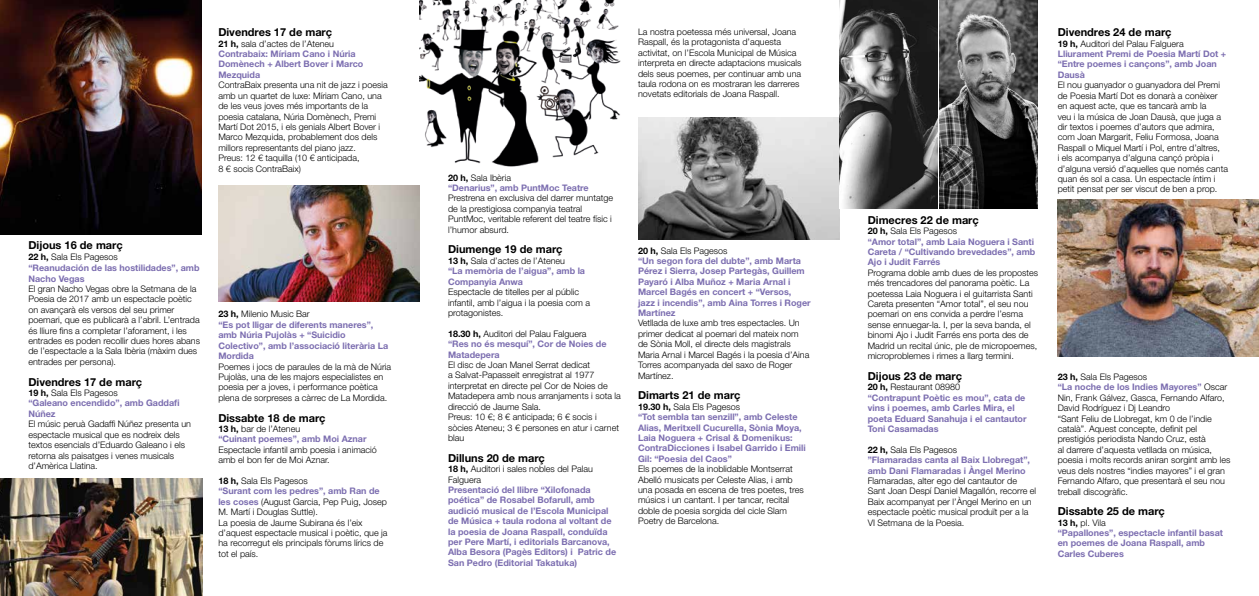
<style>
.page{position:relative;width:1259px;height:596px;background:#fff}
.page>*{position:absolute;margin:0;border:0;box-sizing:border-box;transform-origin:0 0}
.t1{font:700 11px "Helvetica Neue LT Std";color:#000}
.t2{font:300 9px/10.4px "Helvetica Neue LT Std";color:#000}
.t3{font:700 9px/10.4px "Helvetica Neue LT Std";color:#7c6eb0}
.s1{color:#000}
.s2{font-weight:300;color:#000}
.s3{font-weight:700}
.s4{font-weight:700;color:#7c6eb0}
</style>
<div class="page">
<img style="left:0;top:0;width:201px;height:234px">
<img style="left:0;top:478px;width:202px;height:117px">
<img style="left:218px;top:186px;width:202px;height:115px">
<img style="left:420px;top:0;width:201px;height:167px">
<img style="left:638px;top:118px;width:201px;height:121px">
<img style="left:939px;top:0;width:98px;height:208px">
<img style="left:839px;top:0;width:98px;height:208px">
<img style="left:1057px;top:199px;width:202px;height:157px">
<p class="t1" style="left:218px;top:25px;width:115px">Divendres 17 de març</p>
<p class="t3" style="left:218px;top:38px;width:147px"><span class="s1">21 h,</span> <span class="s2">sala d’actes de l’Ateneu<br></span>Contrabaix: Míriam Cano i Núria<br>Domènech + Albert Bover i Marco<br>Mezquida</p>
<p class="t2" style="left:218px;top:80px;width:171px">ContraBaix presenta una nit de jazz i poesia amb un quartet de luxe: Míriam Cano, una de les veus joves més importants de la poesia catalana, Núria Domènech, Premi Martí Dot 2015, i els genials Albert Bover i Marco Mezquida, probablement dos dels millors representants del piano jazz.<br>Preus: 12 € taquilla (10 € anticipada,<br>8 € socis ContraBaix)</p>
<p class="t1" style="left:28px;top:238px;width:96px">Dijous 16 de març</p>
<p class="t3" style="left:28px;top:251px;width:173px;line-height:10.7px"><span class="s1">22 h,</span> <span class="s2">Sala Els Pagesos<br></span>“Reanudación de las hostilidades”, amb<br>Nacho Vegas</p>
<p class="t2" style="left:28px;top:283px;width:173px">El gran Nacho Vegas obre la Setmana de la Poesia de 2017 amb un espectacle poètic on avançarà els versos del seu primer poemari, que es publicarà a l’abril. L’entrada és lliure fins a completar l’aforament, i les entrades es poden recollir dues hores abans de l’espectacle a la Sala Ibèria (màxim dues entrades per persona).</p>
<p class="t1" style="left:28px;top:374px;width:115px">Divendres 17 de març</p>
<p class="t3" style="left:28px;top:387px;width:153px"><span class="s1">19 h,</span> <span class="s2">Sala Els Pagesos<br></span>“Galeano encendido”, amb Gaddafi<br>Núñez</p>
<p class="t2" style="left:28px;top:418px;width:164px">El músic peruà Gadaffi Núñez presenta un espectacle musical que es nodreix dels textos esencials d’Eduardo Galeano i els retorna als paisatges i venes musicals d’Amèrica Llatina.</p>
<p class="t3" style="left:218px;top:308px;width:171px"><span class="s1">23 h,</span> <span class="s2">Milenio Music Bar<br></span>“Es pot lligar de diferents maneres”, amb Núria Pujolàs + “Suicidio<br>Colectivo”, amb l’associació literària La<br>Mordida</p>
<p class="t2" style="left:218px;top:360px;width:174px">Poemes i jocs de paraules de la mà de Núria Pujolàs, una de les majors especialistes en poesia per a joves, i performance poètica plena de sorpreses a càrrec de La Mordida.</p>
<p class="t1" style="left:218px;top:410px;width:109px">Dissabte 18 de març</p>
<p class="t3" style="left:218px;top:423px;width:150px"><span class="s1">13 h,</span> <span class="s2">bar de l’Ateneu<br></span>“Cuinant poemes”, amb Moi Aznar</p>
<p class="t2" style="left:218px;top:444px;width:160px">Espectacle infantil amb poesia i animació amb el bon fer de Moi Aznar.</p>
<p class="t2" style="left:218px;top:475px;width:171px"><span class="s3">18 h,</span> Sala Els Pagesos<br><span class="s4">“Surant com les pedres”, amb Ran de les coses</span> (August Garcia, Pep Puig, Josep<br>M. Martí i Douglas Suttle).<br>La poesia de Jaume Subirana és l’eix d’aquest espectacle musical i poètic, que ja ha recorregut els principals fòrums lírics de tot el país.</p>
<p class="t2" style="left:638px;top:26px;width:165px">La nostra poetessa més universal, Joana Raspall, és la protagonista d’aquesta activitat, on l’Escola Municipal de Música interpreta en directe adaptacions musicals dels seus poemes, per continuar amb una taula rodona on es mostraran les darreres novetats editorials de Joana Raspall.</p>
<p class="t3" style="left:448px;top:172px;width:142px"><span class="s1">20 h,</span> <span class="s2">Sala Ibèria<br></span>“Denarius”, amb PuntMoc Teatre</p>
<p class="t2" style="left:448px;top:193px;width:167px">Prestrena en exclusiva del darrer muntatge de la prestigiosa companyia teatral PuntMoc, veritable referent del teatre físic i l’humor absurd.</p>
<p class="t1" style="left:448px;top:242px;width:116px">Diumenge 19 de març</p>
<p class="t3" style="left:448px;top:255px;width:139px"><span class="s1">13 h,</span> <span class="s2">Sala d’actes de l’Ateneu<br></span>“La memòria de l’aigua”, amb la<br>Companyia Anwa</p>
<p class="t2" style="left:448px;top:286px;width:144px">Espectacle de titelles per al públic infantil, amb l’aigua i la poesia com a protagonistes.</p>
<p class="t3" style="left:448px;top:328px;width:160px"><span class="s1">18.30 h,</span> <span class="s2">Auditori del Palau Falguera </span>“Res no és mesquí”, Cor de Noies de<br>Matadepera</p>
<p class="t2" style="left:448px;top:359px;width:174px">El disc de Joan Manel Serrat dedicat<br>a Salvat-Papasseit enregistrat al 1977 interpretat en directe pel Cor de Noies de Matadepera amb nous arranjaments i sota la direcció de Jaume Sala.<br>Preus: 10 €; 8 € anticipada; 6 € socis i sòcies Ateneu; 3 € persones en atur i carnet blau</p>
<p class="t1" style="left:448px;top:450px;width:98px">Dilluns 20 de març</p>
<p class="t2" style="left:448px;top:463px;width:146px"><span class="s3">18 h,</span> Auditori i sales nobles del Palau<br>Falguera</p>
<p class="t3" style="left:448px;top:484px;width:170px">Presentació del llibre “Xilofonada poética” de Rosabel Bofarull, amb audició musical de l’Escola Municipal de Música + taula rodona al voltant de la poesia de Joana Raspall, conduïda per Pere Martí, i editorials Barcanova, Alba Besora (Pagès Editors) i Patric de San Pedro (Editorial Takatuka)</p>
<p class="t3" style="left:638px;top:245px;width:174px"><span class="s1">20 h,</span> <span class="s2">Sala Els Pagesos<br></span>“Un segon fora del dubte”, amb Marta<br>Pérez i Sierra, Josep Partegàs, Guillem<br>Payaró i Alba Muñoz + Maria Arnal i<br>Marcel Bagés en concert + “Versos, jazz i incendis”, amb Aina Torres i Roger<br>Martínez</p>
<p class="t2" style="left:638px;top:317px;width:173px">Vetllada de luxe amb tres espectacles. Un primer dedicat al poemari del mateix nom de Sònia Moll, el directe dels magistrals Maria Arnal i Marcel Bagés i la poesia d’Aina Torres acompanyada del saxo de Roger Martínez.</p>
<p class="t1" style="left:638px;top:388px;width:104px">Dimarts 21 de març</p>
<p class="t3" style="left:638px;top:401px;width:169px"><span class="s1">19.30 h,</span> <span class="s2">Sala Els Pagesos<br></span>“Tot sembla tan senzill”, amb Celeste Alias, Meritxell Cucurella, Sònia Moya, Laia Noguera + Crisal &amp; Domenikus:<br>ContraDicciones i Isabel Garrido i Emili Gil: “Poesia del Caos”</p>
<p class="t2" style="left:638px;top:463px;width:167px">Els poemes de la inoblidable Montserrat Abelló musicats per Celeste Alias, i amb una posada en escena de tres poetes, tres músics i un cantant. I per tancar, recital doble de poesia sorgida del cicle Slam Poetry de Barcelona.</p>
<p class="t1" style="left:867px;top:213px;width:112px">Dimecres 22 de març</p>
<p class="t3" style="left:867px;top:225px;width:169px"><span class="s1">20 h,</span> <span class="s2">Sala Els Pagesos<br></span>“Amor total”, amb Laia Noguera i Santi<br>Careta / “Cultivando brevedades”, amb<br>Ajo i Judit Farrés</p>
<p class="t2" style="left:867px;top:267px;width:172px">Programa doble amb dues de les propostes més trencadores del panorama poètic. La poetessa Laia Noguera i el guitarrista Santi Careta presenten “Amor total”, el seu nou poemari on ens convida a perdre l’esma sense ennuegar-la. I, per la seva banda, el binomi Ajo i Judit Farrés ens porta des de Madrid un recital únic, ple de micropoemes, microproblemes i rimes a llarg termini.</p>
<p class="t1" style="left:867px;top:369px;width:96px">Dijous 23 de març</p>
<p class="t3" style="left:867px;top:381px;width:160px"><span class="s1">20 h,</span> <span class="s2">Restaurant 08980<br></span>“Contrapunt Poètic es mou”, cata de vins i poemes, amb Carles Mira, el poeta Eduard Sanahuja i el cantautor<br>Toni Casamadas</p>
<p class="t3" style="left:867px;top:444px;width:164px"><span class="s1">22 h,</span> <span class="s2">Sala Els Pagesos<br></span>”Flamaradas canta al Baix Llobregat”, amb Dani Flamaradas i Àngel Merino</p>
<p class="t2" style="left:867px;top:475px;width:170px">Flamaradas, alter ego del cantautor de Sant Joan Despí Daniel Magallón, recorre el Baix acompanyat per l’Àngel Merino en un espectacle poètic musical produït per a la VI Setmana de la Poesia.</p>
<p class="t1" style="left:1057px;top:25px;width:115px">Divendres 24 de març</p>
<p class="t3" style="left:1057px;top:38px;width:170px"><span class="s1">19 h,</span> <span class="s2">Auditori del Palau Falguera<br></span>Lliurament Premi de Poesia Martí Dot + “Entre poemes i cançons”, amb Joan<br>Dausà</p>
<p class="t2" style="left:1057px;top:80px;width:172px">El nou guanyador o guanyadora del Premi de Poesia Martí Dot es donarà a conèixer en aquest acte, que es tancarà amb la<br>veu i la música de Joan Dausà, que juga a dir textos i poemes d’autors que admira, com Joan Margarit, Feliu Formosa, Joana Raspall o Miquel Martí i Pol, entre d’altres,<br>i els acompanya d’alguna cançó pròpia i d’alguna versió d’aquelles que només canta quan és sol a casa. Un espectacle íntim i petit pensat per ser viscut de ben a prop.</p>
<p class="t2" style="left:1057px;top:371px;width:174px"><span class="s3">23 h,</span> Sala Els Pagesos<br><span class="s4">“La noche de los Indies Mayores”</span> Oscar Nin, Frank Gálvez, Gasca, Fernando Alfaro, David Rodríguez i Dj Leandro<br>“Sant Feliu de Llobregat, km 0 de l’indie català”. Aquest concepte, definit pel prestigiós periodista Nando Cruz, està<br>al darrere d’aquesta vetllada on música, poesia i molts records aniran sorgint amb les veus dels nostres “indies mayores” i el gran Fernando Alfaro, que presentarà el seu nou treball discogràfic.</p>
<p class="t1" style="left:1057px;top:504px;width:109px">Dissabte 25 de març</p>
<p class="t3" style="left:1057px;top:516px;width:167px"><span class="s1">13 h,</span> <span class="s2">pl. Vila<br></span>“Papallones”, espectacle infantil basat en poemes de Joana Raspall, amb<br>Carles Cuberes</p>
</div>
